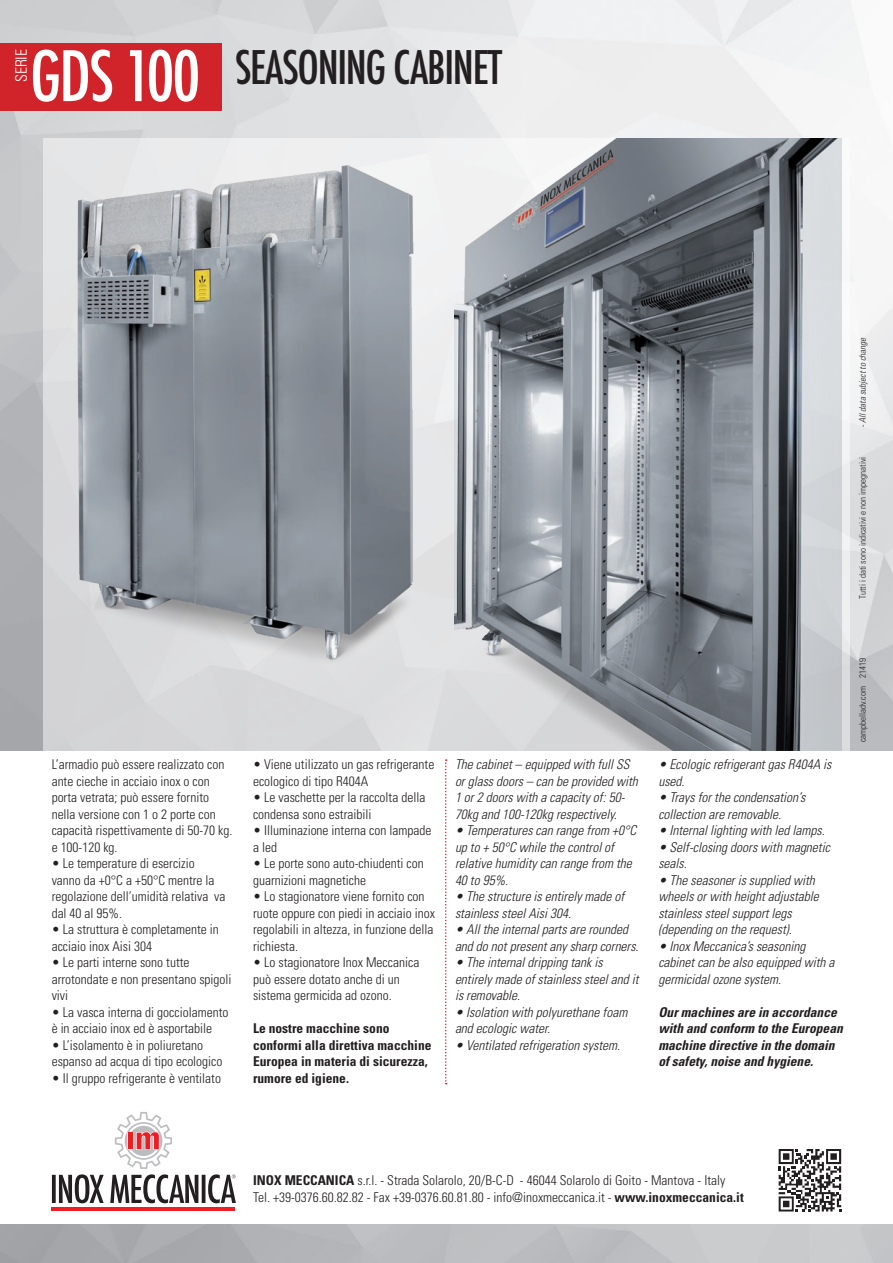
<style>
.page{position:relative;width:893px;height:1263px;background:#fff}
.page>*{position:absolute;margin:0;border:0;box-sizing:border-box;transform-origin:0 0}
.t1{font:500 condensed 67.5px "Futura";letter-spacing:-.03em;color:#fff}
.t2{font:500 condensed 45px "Futura";letter-spacing:-.03em;color:#231f20}
.t3{font:300 condensed 15.75px "Univers LT Std";color:#fff}
.t4{font:300 condensed 13.5px/16.5px "Univers LT Std";color:#231f20}
.t5{font:italic 300 condensed 13.5px/16.5px "Univers LT Std";color:#231f20}
.t6{font:italic 700 condensed 13.5px/16.5px "Univers LT Std";color:#231f20}
.t7{font:700 condensed 13.5px/16.5px "Univers LT Std";color:#231f20}
.t8{font:300 condensed 9px "Univers LT Std";color:#231f20}
.t9{font:italic 300 condensed 9px "Univers LT Std";color:#231f20}
.s1{font-style:normal}
.s2{font-weight:700}
</style>
<div class="page">
<img style="left:0;top:0;width:893px;height:750px">
<svg style="left:43px;top:139px;width:807px;height:612px;background:#dedee0"></svg>
<div style="left:0;top:43px;width:221px;height:67px;background:#d1232a"></div>
<img style="left:51px;top:147px;width:387px;height:524px">
<img style="left:455px;top:139px;width:387px;height:611px">
<hr style="left:52px;top:1207px;width:183px;height:4px;background:#ee1d23">
<svg style="left:52px;top:1112px;width:184px;height:91px"></svg>
<svg style="left:778px;top:1149px;width:64px;height:63px"></svg>
<svg style="left:445px;top:759px;width:2px;height:325px"></svg>
<h1 class="t1" style="left:30px;top:33px;width:172px">GDS 100</h1>
<p class="t3" style="left:12px;top:82px;width:35px;rotate:-90deg">SERIE</p>
<h2 class="t2" style="left:235px;top:38px;width:269px">SEASONING CABINET</h2>
<p class="t9" style="left:857px;top:427px;width:91px;rotate:-90deg"><span class="s1">-</span> All data subject to change</p>
<p class="t8" style="left:857px;top:599px;width:143px;rotate:-90deg">Tutti i dati sono indicativi e non impegnativi</p>
<p class="t4" style="left:52px;top:756px;width:182px">L’armadio può essere realizzato con ante cieche in acciaio inox o con porta vetrata; può essere fornito nella versione con 1 o 2 porte con capacità rispettivamente di 50-70 kg. e 100-120 kg.</p>
<p class="t4" style="left:52px;top:855px;width:175px">• Le temperature di esercizio vanno da +0°C a +50°C mentre la regolazione dell’umidità relativa va dal 40 al 95%.</p>
<p class="t4" style="left:52px;top:921px;width:169px">• La struttura è completamente in acciaio inox Aisi 304</p>
<p class="t4" style="left:52px;top:954px;width:181px">• Le parti interne sono tutte arrotondate e non presentano spigoli vivi</p>
<p class="t4" style="left:52px;top:1004px;width:178px">• La vasca interna di gocciolamento è in acciaio inox ed è asportabile</p>
<p class="t4" style="left:52px;top:1037px;width:172px">• L’isolamento è in poliuretano espanso ad acqua di tipo ecologico</p>
<p class="t4" style="left:52px;top:1070px;width:171px">• Il gruppo refrigerante è ventilato</p>
<p class="t4" style="left:253px;top:756px;width:183px">• Viene utilizzato un gas refrigerante ecologico di tipo R404A</p>
<p class="t4" style="left:253px;top:789px;width:174px">• Le vaschette per la raccolta della condensa sono estraibili</p>
<p class="t4" style="left:253px;top:822px;width:180px">• Illuminazione interna con lampade a led</p>
<p class="t4" style="left:253px;top:855px;width:172px">• Le porte sono auto-chiudenti con guarnizioni magnetiche</p>
<p class="t4" style="left:253px;top:888px;width:184px">• Lo stagionatore viene fornito con ruote oppure con piedi in acciaio inox regolabili in altezza, in funzione della richiesta.</p>
<p class="t4" style="left:253px;top:954px;width:168px">• Lo stagionatore Inox Meccanica può essere dotato anche di un sistema germicida ad ozono.</p>
<p class="t7" style="left:253px;top:1020px;width:180px">Le nostre macchine sono conformi alla direttiva macchine<br>Europea in materia di sicurezza, rumore ed igiene.</p>
<p class="t5" style="left:455px;top:756px;width:184px">The cabinet – equipped with full SS or glass doors – can be provided with 1 or 2 doors with a capacity of: 50- 70kg and 100-120kg respectively.</p>
<p class="t5" style="left:455px;top:822px;width:183px">• Temperatures can range from +0°C up to + 50°C while the control of relative humidity can range from the<br>40 to 95%.</p>
<p class="t5" style="left:455px;top:888px;width:171px">• The structure is entirely made of stainless steel Aisi 304.</p>
<p class="t5" style="left:455px;top:921px;width:185px">• All the internal parts are rounded and do not present any sharp corners.</p>
<p class="t5" style="left:455px;top:954px;width:185px">• The internal dripping tank is entirely made of stainless steel and it is removable.</p>
<p class="t5" style="left:455px;top:1004px;width:174px">• Isolation with polyurethane foam and ecologic water.</p>
<p class="t5" style="left:455px;top:1037px;width:167px">• Ventilated refrigeration system.</p>
<p class="t5" style="left:658px;top:756px;width:175px">• Ecologic refrigerant gas R404A is used.</p>
<p class="t5" style="left:658px;top:789px;width:148px">• Trays for the condensation’s collection are removable.</p>
<p class="t5" style="left:658px;top:822px;width:168px">• Internal lighting with led lamps.</p>
<p class="t5" style="left:658px;top:839px;width:173px">• Self-closing doors with magnetic seals.</p>
<p class="t5" style="left:658px;top:872px;width:162px">• The seasoner is supplied with wheels or with height adjustable stainless steel support legs (depending on the request).</p>
<p class="t5" style="left:658px;top:938px;width:178px">• Inox Meccanica’s seasoning cabinet can be also equipped with a germicidal ozone system.</p>
<p class="t6" style="left:658px;top:1003px;width:186px">Our machines are in accordance with and conform to the European machine directive in the domain of safety, noise and hygiene.</p>
<p class="t8" style="left:857px;top:742px;width:85px;rotate:-90deg">campbelladv.com 21419</p>
<p class="t4" style="left:253px;top:1172px;width:492px"><span class="s2">INOX MECCANICA</span> s.r.l. - Strada Solarolo, 20/B-C-D - 46044 Solarolo di Goito - Mantova - Italy<br>Tel. +39-0376.60.82.82 - Fax +39-0376.60.81.80 - info@inoxmeccanica.it - <span class="s2">www.inoxmeccanica.it</span></p>
</div>
